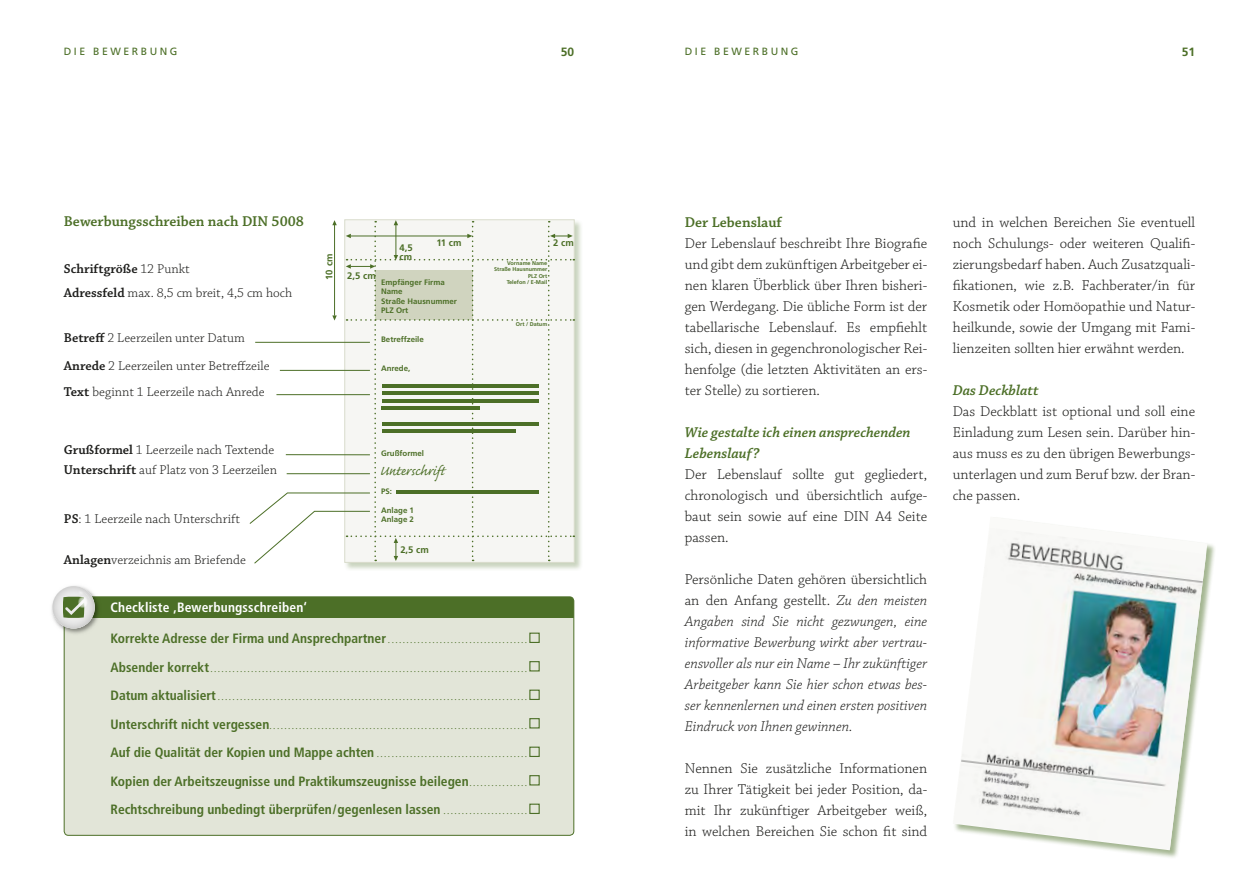
<style>
.page{position:relative;width:1259px;height:893px;background:#fff}
.page>*{position:absolute;margin:0;border:0;box-sizing:border-box;transform-origin:0 0}
.t1{font:17.4px "Caflisch Script Pro";color:#4c6f27}
.t2{font:300 15px/21px "Chaparral Pro";color:#1d1d1b;text-align:justify}
.t3{font:italic 300 15px/21px "Chaparral Pro";color:#1d1d1b;text-align:justify}
.t4{font:italic 600 15px/21px "Chaparral Pro";color:#4c6f27}
.t5{font:600 15px "Chaparral Pro";color:#4c6f27}
.t6{font:300 13.5px/24px "Chaparral Pro";color:#1d1d1b}
.t7{font:700 condensed 13.5px/28.5px "Frutiger";color:#4c6f27}
.t8{font:700 condensed 13.5px "Frutiger";letter-spacing:.01em;color:#fff}
.t9{font:700 12px "Frutiger";color:#4c6f27}
.t10{font:10.5px "Frutiger";letter-spacing:.24em;color:#4c6f27}
.t11{font:700 9.45px/9.4px "Frutiger";color:#4c6f27}
.t12{font:700 7.95px/9.4px "Frutiger";color:#4c6f27}
.t13{font:7.5px "Arial Rounded MT Bold";color:#4c6f27}
.t14{font:700 5.55px/6.3px "Frutiger";color:#4c6f27;text-align:right}
.s1{font-weight:600}
.s2{font-family:"Arial Rounded MT Bold";font-weight:400;font-stretch:normal;font-size:7.5px}
.s3{font-family:"Frutiger";font-weight:700;font-stretch:condensed;font-size:13.5px}
.s4{font-style:normal}
</style>
<div class="page">
<div style="left:64px;top:597px;width:510px;height:238px;background:#e2e5d8;border-radius:4px"></div>
<div style="left:64px;top:597px;width:510px;height:21px;background:#4c6f27"></div>
<div style="left:64px;top:596px;width:510px;height:240px;border:1px solid #4c6f27;border-radius:4px"></div>
<div style="left:529px;top:633px;width:11px;height:10px;border:1px solid #4c6f27"></div>
<div style="left:529px;top:661px;width:11px;height:10px;border:1px solid #4c6f27"></div>
<div style="left:529px;top:690px;width:11px;height:10px;border:1px solid #4c6f27"></div>
<div style="left:529px;top:718px;width:11px;height:10px;border:1px solid #4c6f27"></div>
<div style="left:529px;top:747px;width:11px;height:10px;border:1px solid #4c6f27"></div>
<div style="left:529px;top:775px;width:11px;height:10px;border:1px solid #4c6f27"></div>
<div style="left:529px;top:804px;width:11px;height:10px;border:1px solid #4c6f27"></div>
<div style="left:344px;top:219px;width:239px;height:352px;background:#4c6f27;opacity:.3"></div>
<svg style="left:249px;top:220px;width:325px;height:344px"></svg>
<hr style="left:396px;top:490px;width:142px;height:4px;background:#4c6f27">
<div style="left:952px;top:516px;width:263px;height:343px;background:#4c6f27;opacity:.5"></div>
<svg style="left:952px;top:517px;width:255px;height:333px;fill:#f7f7f5"></svg>
<img style="left:51px;top:596px;width:51px;height:40px">
<svg style="left:52px;top:586px;width:43px;height:43px"></svg>
<p class="t10" style="left:64px;top:45px;width:115px">DIE BEWERBUNG</p>
<p class="t9" style="left:561px;top:45px;width:15px">50</p>
<p class="t10" style="left:685px;top:45px;width:115px">DIE BEWERBUNG</p>
<p class="t9" style="left:1181px;top:45px;width:15px">51</p>
<p class="t5" style="left:64px;top:213px;width:242px">Bewerbungsschreiben nach DIN 5008</p>
<p class="t6" style="left:64px;top:257px;width:230px"><span class="s1">Schriftgröße</span> 12 Punkt<br><span class="s1">Adressfeld</span> max. 8,5 cm breit, 4,5 cm hoch</p>
<p class="t6" style="left:64px;top:324px;width:207px;line-height:28.5px"><span class="s1">Betreff</span> 2 Leerzeilen unter Datum<br><span class="s1">Anrede</span> 2 Leerzeilen unter Betreffzeile</p>
<p class="t6" style="left:64px;top:380px;width:202px"><span class="s1">Text</span> beginnt 1 Leerzeile nach Anrede</p>
<p class="t6" style="left:64px;top:441px;width:215px;line-height:19.5px"><span class="s1">Grußformel</span> 1 Leerzeile nach Textende<br><span class="s1">Unterschrift</span> auf Platz von 3 Leerzeilen</p>
<p class="t6" style="left:64px;top:507px;width:178px"><span class="s1">PS</span>: 1 Leerzeile nach Unterschrift</p>
<p class="t6" style="left:64px;top:548px;width:183px"><span class="s1">Anlagen</span>verzeichnis am Briefende</p>
<p class="t8" style="left:111px;top:599px;width:198px">Checkliste ,Bewerbungsschreiben‘</p>
<p class="t11" style="left:324px;top:280px;width:28px;rotate:-90deg">10 cm</p>
<p class="t11" style="left:437px;top:238px;width:26px">11 cm</p>
<p class="t11" style="left:553px;top:238px;width:22px">2 cm</p>
<p class="t14" style="left:494px;top:260px;width:55px">Vorname Name<br>Straße Hausnummer<br>PLZ Ort<br>Telefon / E-Mail</p>
<p class="t14" style="left:516px;top:321px;width:33px">Ort / Datum</p>
<p class="t11" style="left:399px;top:243px;width:15px">4,5 cm</p>
<p class="t11" style="left:347px;top:271px;width:30px">2,5 cm</p>
<p class="t12" style="left:381px;top:277px;width:77px">Empfänger Firma<br>Name<br>Straße Hausnummer<br>PLZ Ort</p>
<p class="t12" style="left:381px;top:335px;width:44px">Betreffzeile</p>
<p class="t12" style="left:381px;top:363px;width:31px">Anrede,</p>
<p class="t12" style="left:381px;top:448px;width:44px">Grußformel</p>
<p class="t1" style="left:379px;top:462px;width:71px">Unterschrift</p>
<p class="t12" style="left:381px;top:486px;width:12px">PS:</p>
<p class="t12" style="left:381px;top:505px;width:34px">Anlage 1<br>Anlage 2</p>
<p class="t11" style="left:400px;top:545px;width:30px">2,5 cm</p>
<p class="t7" style="left:111px;top:624px;width:418px">Korrekte Adresse der Firma und Ansprechpartner<span class="s2">......................................</span></p>
<p class="t13" style="left:111px;top:664px;width:418px"><span class="s3">Absender korrekt</span>......................................................................................</p>
<p class="t13" style="left:111px;top:693px;width:418px"><span class="s3">Datum aktualisiert</span>....................................................................................</p>
<p class="t13" style="left:111px;top:721px;width:418px"><span class="s3">Unterschrift nicht vergessen</span>......................................................................</p>
<p class="t13" style="left:111px;top:750px;width:418px"><span class="s3">Auf die Qualität der Kopien und Mappe achten</span> .........................................</p>
<p class="t7" style="left:111px;top:767px;width:418px">Kopien der Arbeitszeugnisse und Praktikumszeugnisse beilegen<span class="s2">. . . . . . . . . . . . . . . .<br></span>Rechtschreibung unbedingt überprüfen/gegenlesen lassen <span class="s2">. . . . . . . . . . . . . . . . . . . . . . .</span></p>
<p class="t5" style="left:685px;top:213px;width:99px">Der Lebenslauf</p>
<p class="t2" style="left:685px;top:233px;width:244px">Der Lebenslauf beschreibt Ihre Biografie und gibt dem zukünftigen Arbeitgeber ei&shy;nen klaren Überblick über Ihren bisheri&shy;gen Werdegang. Die übliche Form ist der tabellarische Lebenslauf. Es empfiehlt sich, diesen in gegenchronologischer Rei&shy;henfolge (die letzten Aktivitäten an ers&shy;ter Stelle) zu sortieren.</p>
<p class="t4" style="left:685px;top:422px;width:227px">Wie gestalte ich einen ansprechenden<br>Lebenslauf?</p>
<p class="t2" style="left:685px;top:464px;width:244px">Der Lebenslauf sollte gut gegliedert, chronologisch und übersichtlich aufge&shy;baut sein sowie auf eine DIN A4 Seite passen.</p>
<p class="t3" style="left:685px;top:569px;width:244px"><span class="s4">Persönliche Daten gehören übersichtlich an den Anfang gestellt.</span> Zu den meisten Angaben sind Sie nicht gezwungen, eine informative Bewerbung wirkt aber vertrau&shy;ensvoller als nur ein Name – Ihr zukünftiger Arbeitgeber kann Sie hier schon etwas bes&shy;ser kennenlernen und einen ersten positiven Eindruck von Ihnen gewinnen.</p>
<p class="t2" style="left:685px;top:758px;width:244px">Nennen Sie zusätzliche Informationen zu Ihrer Tätigkeit bei jeder Position, da&shy;mit Ihr zukünftiger Arbeitgeber weiß, in welchen Bereichen Sie schon fit sind</p>
<p class="t2" style="left:952px;top:212px;width:244px">und in welchen Bereichen Sie eventuell noch Schulungs- oder weiteren Qualifi&shy;zierungsbedarf haben. Auch Zusatzquali&shy;fikationen, wie z.B. Fachberater/in für Kosmetik oder Homöopathie und Natur&shy;heilkunde, sowie der Umgang mit Fami&shy;lienzeiten sollten hier erwähnt werden.</p>
<p class="t4" style="left:952px;top:380px;width:87px">Das Deckblatt</p>
<p class="t2" style="left:952px;top:401px;width:244px">Das Deckblatt ist optional und soll eine Einladung zum Lesen sein. Darüber hin&shy;aus muss es zu den übrigen Bewerbungs&shy;unterlagen und zum Beruf bzw. der Bran&shy;che passen.</p>
</div>
